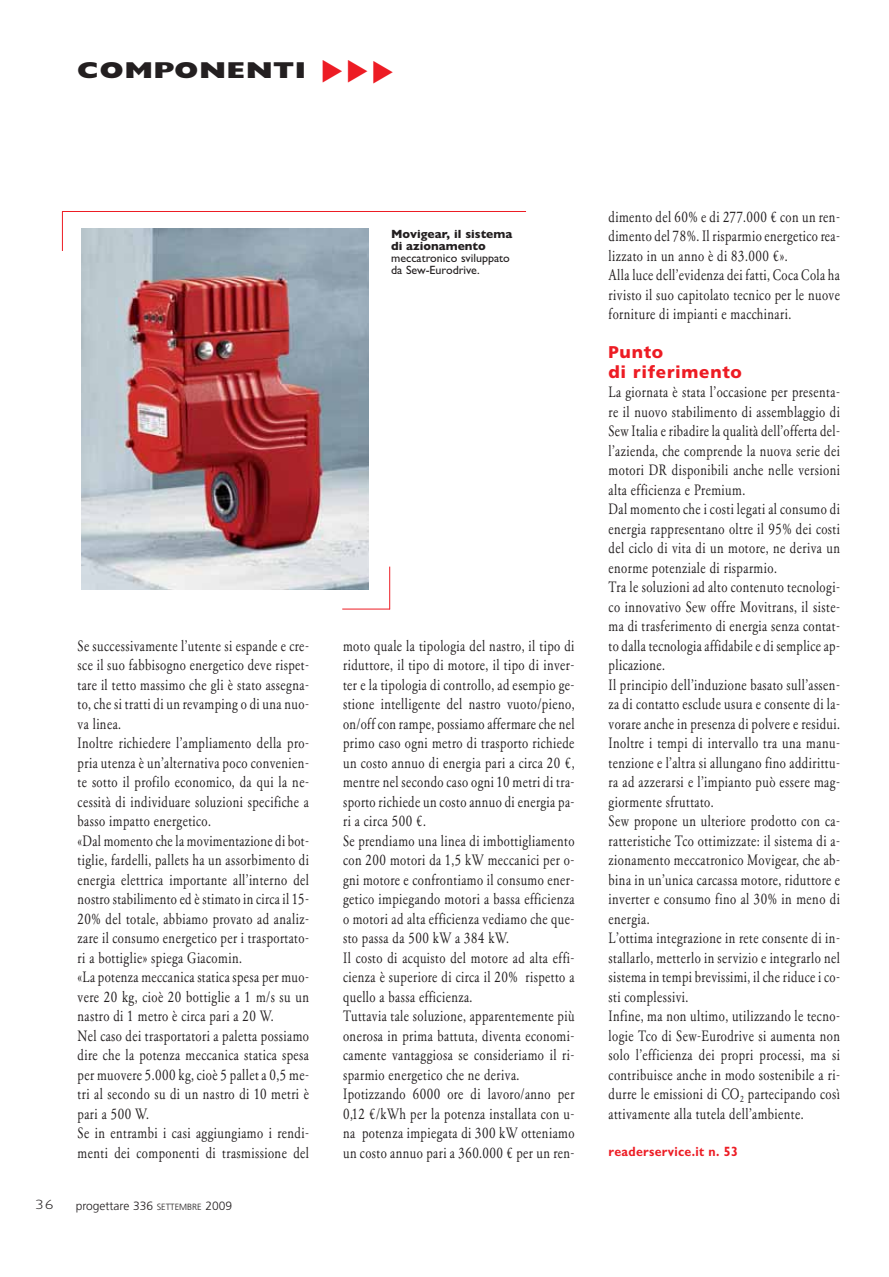
<style>
.page{position:relative;width:889px;height:1277px;background:#fff}
.page>*{position:absolute;margin:0;border:0;box-sizing:border-box;transform-origin:0 0}
.t1{font:800 23.1px "Gill Sans";letter-spacing:.015em;color:#231f20;scale:1.27 1}
.t2{font:900 16.95px/19.5px "Frutiger LT";letter-spacing:.04em;color:#ed1c24}
.t3{font:15.75px/19.5px "Garamond Classico";letter-spacing:.035em;color:#231f20;scale:.78 1}
.t4{font:700 13.5px "Gill Sans CELT";letter-spacing:.025em;color:#ed1c24;scale:.92 1}
.t5{font:300 13.5px "Gill Sans";color:#231f20;scale:1.27 1}
.t6{font:12px/12px "Gill Sans";color:#231f20}
.t7{font:700 12px/12px "Gill Sans";color:#231f20}
.t8{font:300 12px "Frutiger LT";color:#231f20}
.s1{font-size:9px}
</style>
<div class="page">
<img style="left:81px;top:229px;width:288px;height:361px">
<hr style="left:342px;top:609px;width:48px;height:1px;background:#ed1c24">
<hr style="left:389px;top:567px;width:1px;height:42px;background:#ed1c24">
<hr style="left:62px;top:211px;width:464px;height:1px;background:#ed1c24">
<hr style="left:62px;top:211px;width:1px;height:40px;background:#ed1c24">
<h1 class="t1" style="left:77px;top:62px;width:182px">COMPONENTI</h1>
<p class="t7" style="left:391px;top:230px;width:123px">Movigear, il sistema di azionamento</p>
<p class="t6" style="left:391px;top:254px;width:120px">meccatronico sviluppato da Sew-Eurodrive.</p>
<p class="t3" style="left:78px;top:637px;width:298px">Se successivamente l’utente si espande e cre&shy;sce il suo fabbisogno energetico deve rispet&shy;tare il tetto massimo che gli è stato assegna&shy;to, che si tratti di un revamping o di una nuo&shy;va linea.<br>Inoltre richiedere l’ampliamento della pro&shy;pria utenza è un’alternativa poco convenien&shy;te sotto il profilo economico, da qui la ne&shy;cessità di individuare soluzioni specifiche a basso impatto energetico.<br>«Dal momento che la movimentazione di bot&shy;tiglie, fardelli, pallets ha un assorbimento di energia elettrica importante all’interno del nostro stabilimento ed è stimato in circa il 15- 20% del totale, abbiamo provato ad analiz&shy;zare il consumo energetico per i trasportato&shy;ri a bottiglie» spiega Giacomin.<br>«La potenza meccanica statica spesa per muo&shy;vere 20 kg, cioè 20 bottiglie a 1 m/s su un nastro di 1 metro è circa pari a 20 W.<br>Nel caso dei trasportatori a paletta possiamo dire che la potenza meccanica statica spesa per muovere 5.000 kg, cioè 5 pallet a 0,5 me&shy;tri al secondo su di un nastro di 10 metri è pari a 500 W.<br>Se in entrambi i casi aggiungiamo i rendi&shy;menti dei componenti di trasmissione del</p>
<p class="t3" style="left:343px;top:637px;width:298px">moto quale la tipologia del nastro, il tipo di riduttore, il tipo di motore, il tipo di inver&shy;ter e la tipologia di controllo, ad esempio ge&shy;stione intelligente del nastro vuoto/pieno, on/off con rampe, possiamo affermare che nel primo caso ogni metro di trasporto richiede un costo annuo di energia pari a circa 20 €, mentre nel secondo caso ogni 10 metri di tra&shy;sporto richiede un costo annuo di energia pa&shy;ri a circa 500 €.<br>Se prendiamo una linea di imbottigliamento con 200 motori da 1,5 kW meccanici per o&shy;gni motore e confrontiamo il consumo ener&shy;getico impiegando motori a bassa efficienza o motori ad alta efficienza vediamo che que&shy;sto passa da 500 kW a 384 kW.<br>Il costo di acquisto del motore ad alta effi&shy;cienza è superiore di circa il 20% rispetto a quello a bassa efficienza.<br>Tuttavia tale soluzione, apparentemente più onerosa in prima battuta, diventa economi&shy;camente vantaggiosa se consideriamo il ri&shy;sparmio energetico che ne deriva.<br>Ipotizzando 6000 ore di lavoro/anno per 0,12 €/kWh per la potenza installata con u&shy;na potenza impiegata di 300 kW otteniamo un costo annuo pari a 360.000 € per un ren-</p>
<p class="t5" style="left:35px;top:1200px;width:16px">36</p>
<p class="t8" style="left:76px;top:1199px;width:158px">progettare 336 <span class="s1">SETTEMBRE</span> 2009</p>
<p class="t3" style="left:608px;top:208px;width:298px">dimento del 60% e di 277.000 € con un ren&shy;dimento del 78%. Il risparmio energetico rea&shy;lizzato in un anno è di 83.000 €».<br>Alla luce dell’evidenza dei fatti, Coca Cola ha rivisto il suo capitolato tecnico per le nuove forniture di impianti e macchinari.</p>
<p class="t2" style="left:608px;top:343px;width:135px">Punto<br>di riferimento</p>
<p class="t3" style="left:608px;top:384px;width:298px">La giornata è stata l’occasione per presenta&shy;re il nuovo stabilimento di assemblaggio di Sew Italia e ribadire la qualità dell’offerta del&shy;l’azienda, che comprende la nuova serie dei motori DR disponibili anche nelle versioni alta efficienza e Premium.<br>Dal momento che i costi legati al consumo di energia rappresentano oltre il 95% dei costi del ciclo di vita di un motore, ne deriva un enorme potenziale di risparmio.<br>Tra le soluzioni ad alto contenuto tecnologi&shy;co innovativo Sew offre Movitrans, il siste&shy;ma di trasferimento di energia senza contat&shy;to dalla tecnologia affidabile e di semplice ap&shy;plicazione.<br>Il principio dell’induzione basato sull’assen&shy;za di contatto esclude usura e consente di la&shy;vorare anche in presenza di polvere e residui.<br>Inoltre i tempi di intervallo tra una manu&shy;tenzione e l’altra si allungano fino addirittu&shy;ra ad azzerarsi e l’impianto può essere mag&shy;giormente sfruttato.<br>Sew propone un ulteriore prodotto con ca&shy;ratteristiche Tco ottimizzate: il sistema di a&shy;zionamento meccatronico Movigear, che ab&shy;bina in un’unica carcassa motore, riduttore e inverter e consumo fino al 30% in meno di energia.<br>L’ottima integrazione in rete consente di in&shy;stallarlo, metterlo in servizio e integrarlo nel sistema in tempi brevissimi, il che riduce i co&shy;sti complessivi.<br>Infine, ma non ultimo, utilizzando le tecno&shy;logie Tco di Sew-Eurodrive si aumenta non solo l’efficienza dei propri processi, ma si contribuisce anche in modo sostenibile a ri&shy;durre le emissioni di CO<sub>2</sub> partecipando così attivamente alla tutela dell’ambiente.</p>
<p class="t4" style="left:608px;top:1143px;width:142px">readerservice.it n. 53</p>
</div>
